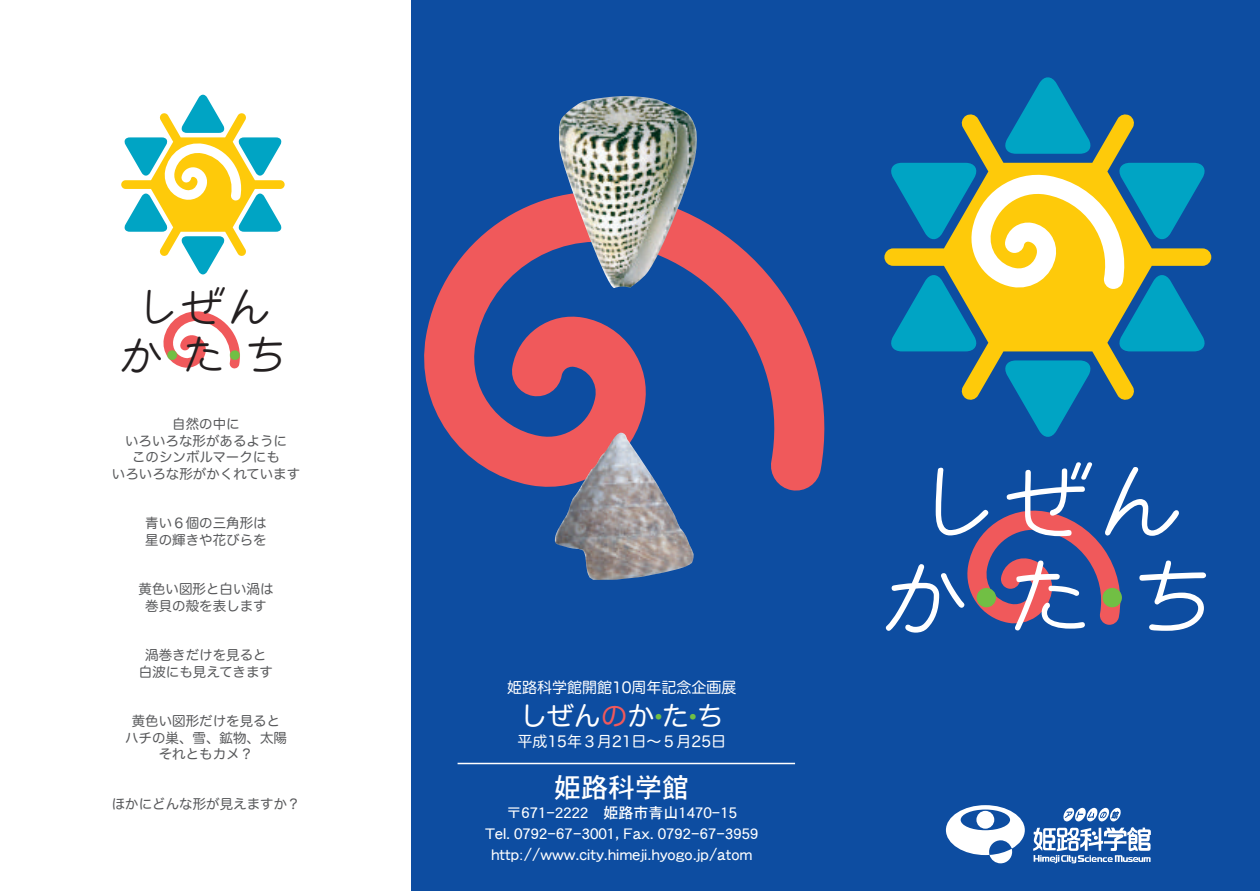
<style>
.page{position:relative;width:1260px;height:891px;background:#fff}
.page>*{position:absolute;margin:0;border:0;box-sizing:border-box;transform-origin:0 0}
.t1{font:92.25px/95.4px "HG Reithic";color:#fff;text-align:center}
.t2{font:46.05px/47.7px "HG Reithic";color:#231f20;text-align:center}
.t3{font:27px "Hira Maru Pro W4";color:#fff}
.t4{font:27px "Heisei Kaku Gothic W5";color:#fff}
.t5{font:15px/21px "Heisei Kaku Gothic W5";color:#fff;text-align:center}
.t6{font:15px "Hira Maru Pro W4";color:#fff}
.t7{font:13.5px/16.5px "Hira Maru Pro W4";color:#57585a;text-align:center}
.s1{font-family:"Myriad";color:#71bf44}
.s2{color:#f0595b}
</style>
<div class="page">
<div style="left:411px;top:0;width:849px;height:891px;background:#0d4da1"></div>
<svg style="left:888px;top:77px;width:319px;height:360px"></svg>
<svg style="left:967px;top:510px;width:154px;height:115px"></svg>
<svg style="left:946px;top:805px;width:79px;height:58px"></svg>
<div style="left:976px;top:811px;width:18px;height:18px;background:#fff;border-radius:50%"></div>
<svg style="left:1033px;top:808px;width:118px;height:55px"></svg>
<hr style="left:458px;top:763px;width:337px;height:1px;background:#fff">
<svg style="left:424px;top:196px;width:401px;height:295px"></svg>
<img style="left:558px;top:96px;width:140px;height:195px">
<img style="left:552px;top:432px;width:142px;height:148px">
<svg style="left:121px;top:94px;width:164px;height:181px"></svg>
<svg style="left:163px;top:311px;width:77px;height:58px"></svg>
<h2 class="t2" style="left:117px;top:283px;width:174px">しぜんか<span class="s1">•</span>た<span class="s1">•</span>ち</h2>
<p class="t7" style="left:112px;top:415px;width:190px">自然の中に<br>いろいろな形があるように<br>このシンボルマークにも<br>いろいろな形がかくれています</p>
<p class="t7" style="left:145px;top:514px;width:123px;text-align:left">青い６個の三角形は星の輝きや花びらを</p>
<p class="t7" style="left:139px;top:580px;width:136px">黄色い図形と白い渦は巻貝の殻を表します</p>
<p class="t7" style="left:139px;top:646px;width:136px">渦巻きだけを見ると白波にも見えてきます</p>
<p class="t7" style="left:125px;top:712px;width:163px">黄色い図形だけを見るとハチの巣、雪、鉱物、太陽それともカメ？</p>
<p class="t7" style="left:112px;top:795px;width:190px">ほかにどんな形が見えますか？</p>
<p class="t6" style="left:507px;top:675px;width:231px">姫路科学館開館10周年記念企画展</p>
<h3 class="t3" style="left:520px;top:692px;width:206px">しぜん<span class="s2">の</span>か<span class="s1">•</span>た<span class="s1">•</span>ち</h3>
<p class="t6" style="left:517px;top:728px;width:210px">平成15年３月21日～５月25日</p>
<h3 class="t4" style="left:554px;top:774px;width:136px">姫路科学館</h3>
<p class="t5" style="left:485px;top:802px;width:275px">〒671-2222 姫路市青山1470-15<br>Tel. 0792-67-3001, Fax. 0792-67-3959 http://www.city.himeji.hyogo.jp/atom</p>
<h1 class="t1" style="left:876px;top:453px;width:346px">しぜんか<span class="s1">•</span>た<span class="s1">•</span>ち</h1>
</div>
